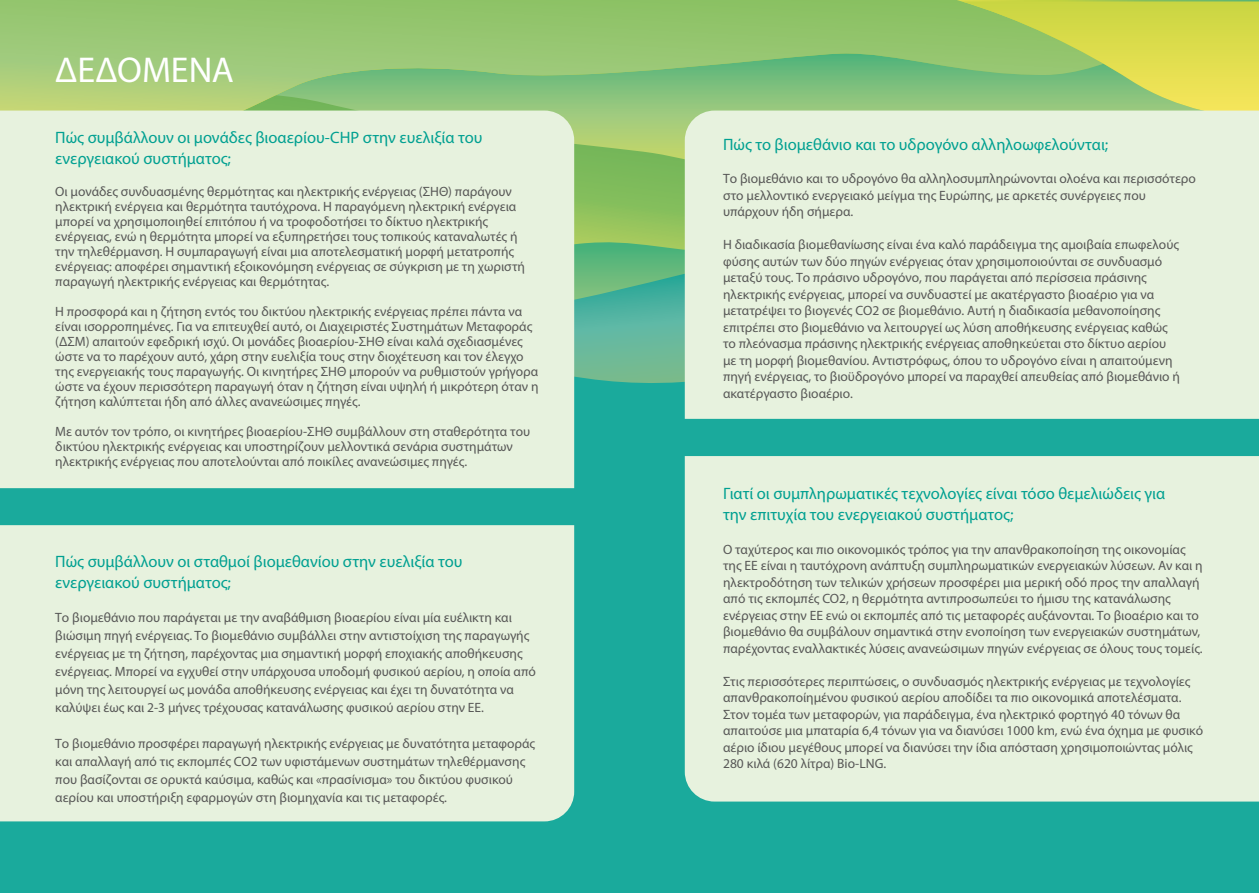
<style>
.page{position:relative;width:1259px;height:893px;background:#1aaa9c}
.page>*{position:absolute;margin:0;border:0;box-sizing:border-box;transform-origin:0 0}
.t1{font:36px "Myriad Pro";color:#fff}
.t2{font:16.5px/21px "Myriad Pro";color:#00a091}
.t3{font:13.5px/16.5px "Myriad Pro";color:#575756}
</style>
<div class="page">
<svg style="left:574px;top:210px;width:111px;height:139px;background:#69b984"></svg>
<svg style="left:574px;top:154px;width:111px;height:56px;background:#7ebb5b"></svg>
<svg style="left:0;top:0;width:956px;height:154px;background:#93c574"></svg>
<svg style="left:956px;top:0;width:303px;height:111px;background:#b8d15d"></svg>
<div style="left:0;top:111px;width:574px;height:377px;background:#e7f2de"></div>
<div style="left:0;top:525px;width:574px;height:296px;background:#e7f2de"></div>
<div style="left:685px;top:111px;width:574px;height:308px;background:#e7f2de"></div>
<div style="left:685px;top:456px;width:574px;height:345px;background:#e7f2de"></div>
<h1 class="t1" style="left:55px;top:48px;width:180px">ΔΕΔΟΜΕΝΑ</h1>
<p class="t2" style="left:55px;top:126px;width:428px">Πώς συμβάλλουν οι μονάδες βιοαερίου-CHP στην ευελιξία του ενεργειακού συστήματος;</p>
<p class="t3" style="left:55px;top:184px;width:471px;line-height:15px">Οι μονάδες συνδυασμένης θερμότητας και ηλεκτρικής ενέργειας (ΣΗΘ) παράγουν ηλεκτρική ενέργεια και θερμότητα ταυτόχρονα. Η παραγόμενη ηλεκτρική ενέργεια μπορεί να χρησιμοποιηθεί επιτόπου ή να τροφοδοτήσει το δίκτυο ηλεκτρικής ενέργειας, ενώ η θερμότητα μπορεί να εξυπηρετήσει τους τοπικούς καταναλωτές ή την τηλεθέρμανση. Η συμπαραγωγή είναι μια αποτελεσματική μορφή μετατροπής ενέργειας: αποφέρει σημαντική εξοικονόμηση ενέργειας σε σύγκριση με τη χωριστή παραγωγή ηλεκτρικής ενέργειας και θερμότητας.</p>
<p class="t3" style="left:55px;top:304px;width:485px;line-height:15px">Η προσφορά και η ζήτηση εντός του δικτύου ηλεκτρικής ενέργειας πρέπει πάντα να είναι ισορροπημένες. Για να επιτευχθεί αυτό, οι Διαχειριστές Συστημάτων Μεταφοράς (ΔΣΜ) απαιτούν εφεδρική ισχύ. Οι μονάδες βιοαερίου-ΣΗΘ είναι καλά σχεδιασμένες ώστε να το παρέχουν αυτό, χάρη στην ευελιξία τους στην διοχέτευση και τον έλεγχο της ενεργειακής τους παραγωγής. Οι κινητήρες ΣΗΘ μπορούν να ρυθμιστούν γρήγορα ώστε να έχουν περισσότερη παραγωγή όταν η ζήτηση είναι υψηλή ή μικρότερη όταν η ζήτηση καλύπτεται ήδη από άλλες ανανεώσιμες πηγές.</p>
<p class="t3" style="left:55px;top:424px;width:476px;line-height:15px">Με αυτόν τον τρόπο, οι κινητήρες βιοαερίου-ΣΗΘ συμβάλλουν στη σταθερότητα του δικτύου ηλεκτρικής ενέργειας και υποστηρίζουν μελλοντικά σενάρια συστημάτων ηλεκτρικής ενέργειας που αποτελούνται από ποικίλες ανανεώσιμες πηγές.</p>
<p class="t2" style="left:55px;top:551px;width:408px">Πώς συμβάλλουν οι σταθμοί βιομεθανίου στην ευελιξία του ενεργειακού συστήματος;</p>
<p class="t3" style="left:55px;top:608px;width:482px;line-height:18px">Το βιομεθάνιο που παράγεται με την αναβάθμιση βιοαερίου είναι μία ευέλικτη και βιώσιμη πηγή ενέργειας. Το βιομεθάνιο συμβάλλει στην αντιστοίχιση της παραγωγής ενέργειας με τη ζήτηση, παρέχοντας μια σημαντική μορφή εποχιακής αποθήκευσης ενέργειας. Μπορεί να εγχυθεί στην υπάρχουσα υποδομή φυσικού αερίου, η οποία από μόνη της λειτουργεί ως μονάδα αποθήκευσης ενέργειας και έχει τη δυνατότητα να καλύψει έως και 2-3 μήνες τρέχουσας κατανάλωσης φυσικού αερίου στην ΕΕ.</p>
<p class="t3" style="left:55px;top:734px;width:481px;line-height:18px">Το βιομεθάνιο προσφέρει παραγωγή ηλεκτρικής ενέργειας με δυνατότητα μεταφοράς και απαλλαγή από τις εκπομπές CO2 των υφιστάμενων συστημάτων τηλεθέρμανσης που βασίζονται σε ορυκτά καύσιμα, καθώς και «πρασίνισμα» του δικτύου φυσικού αερίου και υποστήριξη εφαρμογών στη βιομηχανία και τις μεταφορές.</p>
<p class="t2" style="left:723px;top:134px;width:387px">Πώς το βιομεθάνιο και το υδρογόνο αλληλοωφελούνται;</p>
<p class="t3" style="left:723px;top:170px;width:474px">Το βιομεθάνιο και το υδρογόνο θα αλληλοσυμπληρώνονται ολοένα και περισσότερο στο μελλοντικό ενεργειακό μείγμα της Ευρώπης, με αρκετές συνέργειες που υπάρχουν ήδη σήμερα.</p>
<p class="t3" style="left:723px;top:236px;width:458px">Η διαδικασία βιομεθανίωσης είναι ένα καλό παράδειγμα της αμοιβαία επωφελούς φύσης αυτών των δύο πηγών ενέργειας όταν χρησιμοποιούνται σε συνδυασμό μεταξύ τους. Το πράσινο υδρογόνο, που παράγεται από περίσσεια πράσινης ηλεκτρικής ενέργειας, μπορεί να συνδυαστεί με ακατέργαστο βιοαέριο για να μετατρέψει το βιογενές CO2 σε βιομεθάνιο. Αυτή η διαδικασία μεθανοποίησης επιτρέπει στο βιομεθάνιο να λειτουργεί ως λύση αποθήκευσης ενέργειας καθώς το πλεόνασμα πράσινης ηλεκτρικής ενέργειας αποθηκεύεται στο δίκτυο αερίου με τη μορφή βιομεθανίου. Αντιστρόφως, όπου το υδρογόνο είναι η απαιτούμενη πηγή ενέργειας, το βιοϋδρογόνο μπορεί να παραχθεί απευθείας από βιομεθάνιο ή ακατέργαστο βιοαέριο.</p>
<p class="t2" style="left:723px;top:482px;width:443px">Γιατί οι συμπληρωματικές τεχνολογίες είναι τόσο θεμελιώδεις για την επιτυχία του ενεργειακού συστήματος;</p>
<p class="t3" style="left:723px;top:541px;width:481px">Ο ταχύτερος και πιο οικονομικός τρόπος για την απανθρακοποίηση της οικονομίας της ΕΕ είναι η ταυτόχρονη ανάπτυξη συμπληρωματικών ενεργειακών λύσεων. Αν και η ηλεκτροδότηση των τελικών χρήσεων προσφέρει μια μερική οδό προς την απαλλαγή από τις εκπομπές CO2, η θερμότητα αντιπροσωπεύει το ήμισυ της κατανάλωσης ενέργειας στην ΕΕ ενώ οι εκπομπές από τις μεταφορές αυξάνονται. Το βιοαέριο και το βιομεθάνιο θα συμβάλουν σημαντικά στην ενοποίηση των ενεργειακών συστημάτων, παρέχοντας εναλλακτικές λύσεις ανανεώσιμων πηγών ενέργειας σε όλους τους τομείς.</p>
<p class="t3" style="left:723px;top:673px;width:481px">Στις περισσότερες περιπτώσεις, ο συνδυασμός ηλεκτρικής ενέργειας με τεχνολογίες απανθρακοποίημένου φυσικού αερίου αποδίδει τα πιο οικονομικά αποτελέσματα.<br>Στον τομέα των μεταφορών, για παράδειγμα, ένα ηλεκτρικό φορτηγό 40 τόνων θα απαιτούσε μια μπαταρία 6,4 τόνων για να διανύσει 1000 km, ενώ ένα όχημα με φυσικό αέριο ίδιου μεγέθους μπορεί να διανύσει την ίδια απόσταση χρησιμοποιώντας μόλις 280 κιλά (620 λίτρα) Bio-LNG.</p>
</div>
